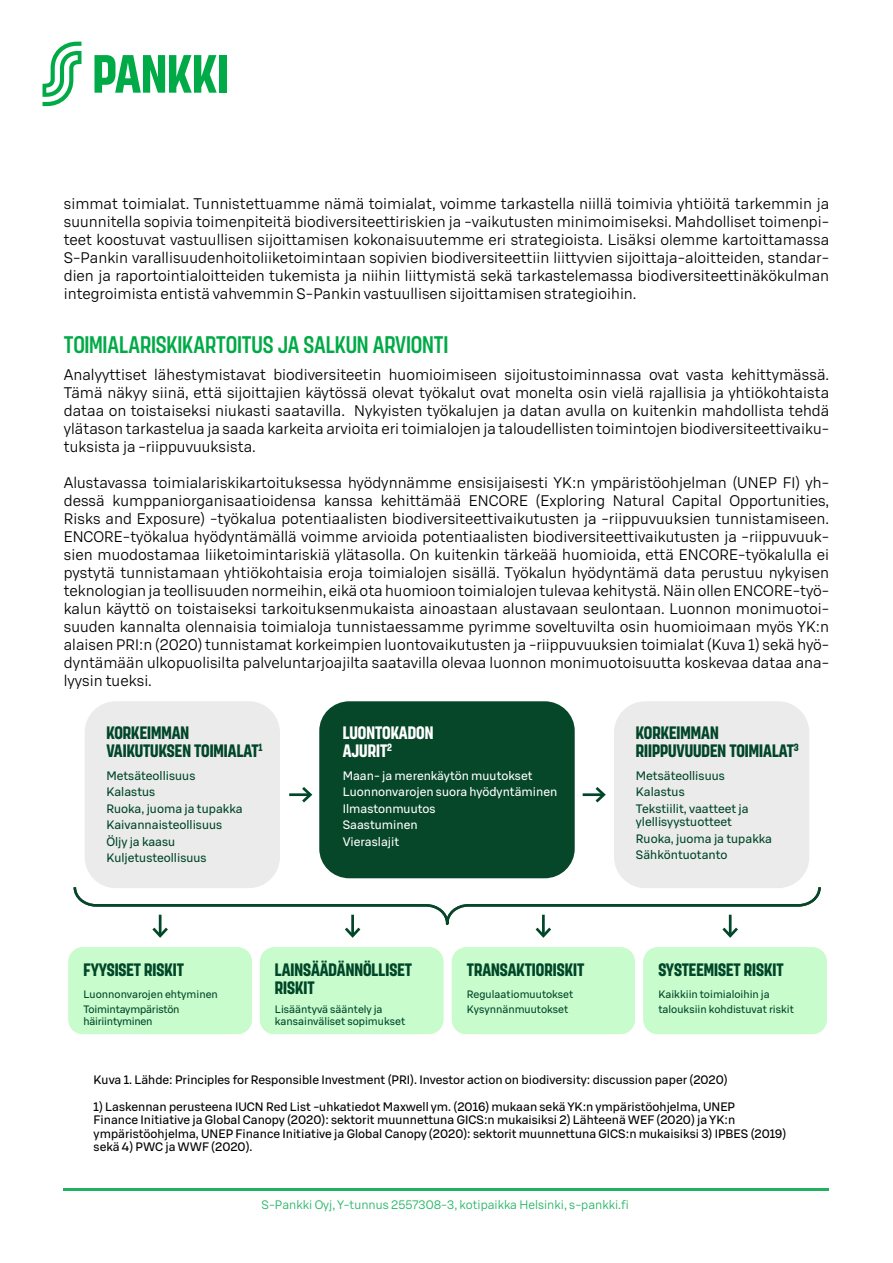
<style>
.page{position:relative;width:893px;height:1263px;background:#fff}
.page>*{position:absolute;margin:0;border:0;box-sizing:border-box;transform-origin:0 0}
.Otsikko3_semibold{font:600 24px "S Bonus Display";letter-spacing:-.005em;color:#00aa46}
.t1{font:700 18px/18px "S Bonus Display";color:#004628}
.t2{font:700 18px "S Bonus Display";color:#fff}
.Leipäteksti{font:300 15px/18px "S Bonus UX";color:#000;text-align:justify}
.pikkuteksti{font:12px/13.5px "S Bonus UX";color:#000}
.t3{font:12px/13.5px "S Bonus UX";color:#004628}
.t4{font:12px "S Bonus UX";color:#fff}
.t5{font:300 12px "S Bonus UX";color:#1eb261}
.t6{font:10.5px/15px "S Bonus UX";color:#004628}
.t7{font:10.5px/12px "S Bonus UX";letter-spacing:-.02em;color:#004628}
</style>
<div class="page">
<svg style="left:95px;top:55px;width:122px;height:38px"></svg>
<div style="left:219px;top:55px;width:8px;height:38px;background:#00aa46"></div>
<svg style="left:43px;top:42px;width:38px;height:64px"></svg>
<hr style="left:64px;top:1188px;width:765px;height:3px;background:#1eb261">
<div style="left:319px;top:701px;width:256px;height:177px;background:#064629;border-radius:30px"></div>
<div style="left:85px;top:701px;width:195px;height:187px;background:#ebebec;border-radius:31px"></div>
<div style="left:614px;top:701px;width:195px;height:187px;background:#ebebec;border-radius:31px"></div>
<div style="left:68px;top:947px;width:184px;height:87px;background:#c8fccd;border-radius:14px"></div>
<div style="left:260px;top:947px;width:183px;height:87px;background:#c8fccd;border-radius:14px"></div>
<div style="left:452px;top:947px;width:183px;height:87px;background:#c8fccd;border-radius:14px"></div>
<div style="left:643px;top:947px;width:184px;height:87px;background:#c8fccd;border-radius:14px"></div>
<hr style="left:289px;top:793px;width:21px;height:3px;background:#004628">
<svg style="left:299px;top:787px;width:14px;height:16px"></svg>
<hr style="left:583px;top:793px;width:21px;height:3px;background:#004628">
<svg style="left:593px;top:787px;width:13px;height:16px"></svg>
<svg style="left:74px;top:887px;width:747px;height:51px"></svg>
<p class="Leipäteksti" style="left:64px;top:194px;width:767px">simmat toimialat. Tunnistettuamme nämä toimialat, voimme tarkastella niillä toimivia yhtiöitä tarkemmin ja suunnitella sopivia toimenpiteitä biodiversiteettiriskien ja -vaikutusten minimoimiseksi. Mahdolliset toimenpi&shy;teet koostuvat vastuullisen sijoittamisen kokonaisuutemme eri strategioista. Lisäksi olemme kartoittamassa S-Pankin varallisuudenhoitoliiketoimintaan sopivien biodiversiteettiin liittyvien sijoittaja-aloitteiden, standar&shy;dien ja raportointialoitteiden tukemista ja niihin liittymistä sekä tarkastelemassa biodiversiteettinäkökulman integroimista entistä vahvemmin S-Pankin vastuullisen sijoittamisen strategioihin.</p>
<p class="Otsikko3_semibold" style="left:64px;top:329px;width:386px">TOIMIALARISKIKARTOITUS JA SALKUN ARVIONTI</p>
<p class="Leipäteksti" style="left:64px;top:365px;width:767px">Analyyttiset lähestymistavat biodiversiteetin huomioimiseen sijoitustoiminnassa ovat vasta kehittymässä.<br>Tämä näkyy siinä, että sijoittajien käytössä olevat työkalut ovat monelta osin vielä rajallisia ja yhtiökohtaista dataa on toistaiseksi niukasti saatavilla. Nykyisten työkalujen ja datan avulla on kuitenkin mahdollista tehdä ylätason tarkastelua ja saada karkeita arvioita eri toimialojen ja taloudellisten toimintojen biodiversiteettivaiku&shy;tuksista ja -riippuvuuksista.</p>
<p class="Leipäteksti" style="left:64px;top:473px;width:767px">Alustavassa toimialariskikartoituksessa hyödynnämme ensisijaisesti YK:n ympäristöohjelman (UNEP FI) yh&shy;dessä kumppaniorganisaatioidensa kanssa kehittämää ENCORE (Exploring Natural Capital Opportunities, Risks and Exposure) -työkalua potentiaalisten biodiversiteettivaikutusten ja -riippuvuuksien tunnistamiseen.<br>ENCORE-työkalua hyödyntämällä voimme arvioida potentiaalisten biodiversiteettivaikutusten ja -riippuvuuk&shy;sien muodostamaa liiketoimintariskiä ylätasolla. On kuitenkin tärkeää huomioida, että ENCORE-työkalulla ei pystytä tunnistamaan yhtiökohtaisia eroja toimialojen sisällä. Työkalun hyödyntämä data perustuu nykyisen teknologian ja teollisuuden normeihin, eikä ota huomioon toimialojen tulevaa kehitystä. Näin ollen ENCORE-työ&shy;kalun käyttö on toistaiseksi tarkoituksenmukaista ainoastaan alustavaan seulontaan. Luonnon monimuotoi&shy;suuden kannalta olennaisia toimialoja tunnistaessamme pyrimme soveltuvilta osin huomioimaan myös YK:n alaisen PRI:n (2020) tunnistamat korkeimpien luontovaikutusten ja -riippuvuuksien toimialat (Kuva 1) sekä hyö&shy;dyntämään ulkopuolisilta palveluntarjoajilta saatavilla olevaa luonnon monimuotoisuutta koskevaa dataa ana&shy;lyysin tueksi.</p>
<p class="t1" style="left:106px;top:723px;width:158px">KORKEIMMAN<br>VAIKUTUKSEN TOIMIALAT<sup>1</sup></p>
<p class="t3" style="left:106px;top:768px;width:91px">Metsäteollisuus</p>
<p class="t3" style="left:106px;top:785px;width:50px">Kalastus</p>
<p class="t3" style="left:106px;top:801px;width:138px">Ruoka, juoma ja tupakka</p>
<p class="t3" style="left:106px;top:818px;width:117px">Kaivannaisteollisuus</p>
<p class="t3" style="left:106px;top:834px;width:70px">Öljy ja kaasu</p>
<p class="t3" style="left:106px;top:851px;width:102px">Kuljetusteollisuus</p>
<p class="t2" style="left:343px;top:721px;width:92px">LUONTOKADON</p>
<p class="t2" style="left:343px;top:739px;width:51px">AJURIT<sup>2</sup></p>
<p class="t4" style="left:343px;top:767px;width:191px">Maan- ja merenkäytön muutokset</p>
<p class="t4" style="left:343px;top:784px;width:216px">Luonnonvarojen suora hyödyntäminen</p>
<p class="t4" style="left:343px;top:800px;width:94px">Ilmastonmuutos</p>
<p class="t4" style="left:343px;top:817px;width:76px">Saastuminen</p>
<p class="t4" style="left:343px;top:833px;width:58px">Vieraslajit</p>
<p class="t1" style="left:636px;top:723px;width:164px">KORKEIMMAN<br>RIIPPUVUUDEN TOIMIALAT<sup>3</sup></p>
<p class="t3" style="left:636px;top:768px;width:91px">Metsäteollisuus</p>
<p class="t3" style="left:636px;top:785px;width:50px">Kalastus</p>
<p class="t3" style="left:636px;top:801px;width:114px">Tekstiilit, vaatteet ja ylellisyystuotteet</p>
<p class="t3" style="left:636px;top:831px;width:138px">Ruoka, juoma ja tupakka</p>
<p class="t3" style="left:636px;top:848px;width:93px">Sähköntuotanto</p>
<p class="t1" style="left:83px;top:961px;width:102px">FYYSISET RISKIT</p>
<p class="t1" style="left:275px;top:961px;width:138px">LAINSÄÄDÄNNÖLLISET<br>RISKIT</p>
<p class="t1" style="left:467px;top:961px;width:119px">TRANSAKTIORISKIT</p>
<p class="t1" style="left:658px;top:961px;width:127px">SYSTEEMISET RISKIT</p>
<p class="t1" style="left:84px;top:963px;width:101px">FYSISKA RISKER</p>
<p class="t1" style="left:275px;top:963px;width:141px">LAGSTIFTNINGSRISKER</p>
<p class="t1" style="left:467px;top:963px;width:121px">ÖVERGÅNGSRISKER</p>
<p class="t1" style="left:659px;top:963px;width:94px">SYSTEMRISKER</p>
<p class="t6" style="left:83px;top:988px;width:136px">Utarmning av naturresurser</p>
<p class="t6" style="left:83px;top:1003px;width:113px">Störningar i omvärlden</p>
<p class="t6" style="left:275px;top:1003px;width:100px">internationella avtal</p>
<p class="t6" style="left:83px;top:986px;width:136px">Luonnonvarojen ehtyminen</p>
<p class="t7" style="left:83px;top:1002px;width:98px">Toimintaympäristön häiriintyminen</p>
<p class="t6" style="left:275px;top:1003px;width:132px;line-height:12px">Lisääntyvä sääntely ja kansainväliset sopimukset</p>
<p class="t6" style="left:467px;top:986px;width:108px">Regulaatiomuutokset</p>
<p class="t6" style="left:467px;top:1001px;width:103px">Kysynnänmuutokset</p>
<p class="t6" style="left:658px;top:986px;width:137px">Kaikkiin toimialoihin ja talouksiin kohdistuvat riskit</p>
<p class="t6" style="left:467px;top:988px;width:141px">Förändringar i lagstiftningen</p>
<p class="t6" style="left:467px;top:1003px;width:128px">Förändringar i efterfrågan</p>
<p class="t6" style="left:658px;top:988px;width:126px">Omfattande risker för alla sektorer och ekonomier</p>
<p class="pikkuteksti" style="left:94px;top:1072px;width:636px">Kuva 1. Lähde: Principles for Responsible Investment (PRI). Investor action on biodiversity: discussion paper (2020)</p>
<p class="pikkuteksti" style="left:94px;top:1099px;width:694px">1) Laskennan perusteena IUCN Red List -uhkatiedot Maxwell ym. (2016) mukaan sekä YK:n ympäristöohjelma, UNEP<br>Finance Initiative ja Global Canopy (2020): sektorit muunnettuna GICS:n mukaisiksi 2) Lähteenä WEF (2020) ja YK:n ympäristöohjelma, UNEP Finance Initiative ja Global Canopy (2020): sektorit muunnettuna GICS:n mukaisiksi 3) IPBES (2019) sekä 4) PWC ja WWF (2020).</p>
<p class="t5" style="left:262px;top:1196px;width:369px">S-Pankki Oyj, Y-tunnus 2557308-3, kotipaikka Helsinki, s-pankki.fi</p>
</div>
